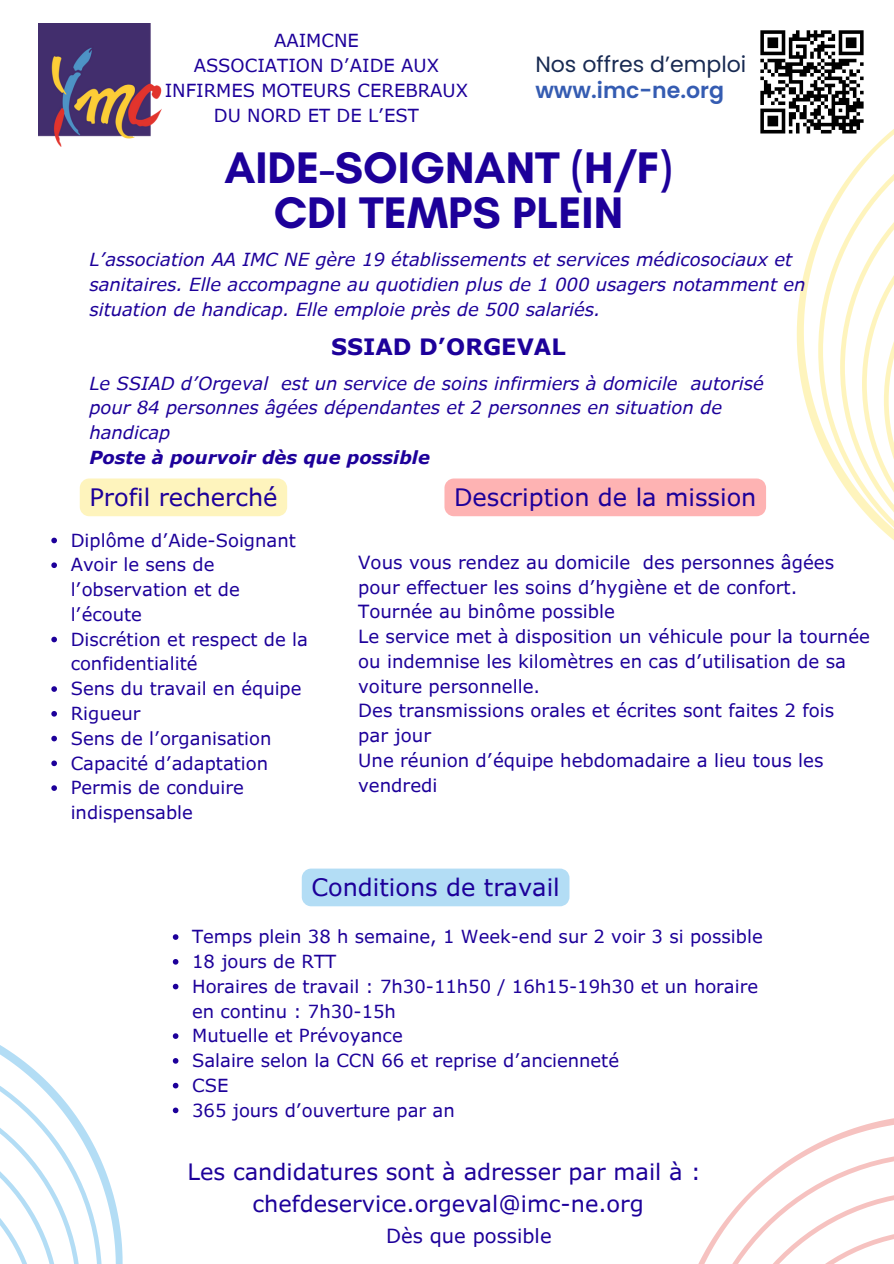
<style>
.page{position:relative;width:894px;height:1264px;background:#fff}
.page>*{position:absolute;margin:0;border:0;box-sizing:border-box;transform-origin:0 0}
.t1{font:700 45px/45px "Glacial Indifference";color:#1d009a;text-align:center}
.t2{font:24px "Verdana Pro";color:#1d009a}
.t3{font:22.5px/31.5px "Verdana Pro";color:#1d009a;text-align:center}
.t4{font:700 22.5px "Verdana Pro";color:#1d009a}
.t5{font:22.05px "Poppins";color:#182a52}
.t6{font:600 22.05px "Poppins";color:#355cb2}
.t7{font:19.5px "Verdana Pro";color:#1d009a}
.t8{font:18.15px/24.8px "Verdana Pro";color:#1d009a}
.t9{font:18px/24.8px "Verdana Pro";color:#1d009a}
.t10{font:italic 18px/24.8px "Verdana Pro";color:#1d009a}
.t11{font:italic 700 18px "Verdana Pro";color:#1d009a}
</style>
<div class="page">
<svg style="left:0;top:1045px;width:123px;height:218px"></svg>
<svg style="left:699px;top:1118px;width:194px;height:145px"></svg>
<img style="left:38px;top:24px;width:124px;height:122px">
<div style="left:80px;top:478px;width:207px;height:38px;background:#fef4bd"></div>
<svg style="left:51px;top:537px;width:6px;height:6px"></svg>
<svg style="left:51px;top:562px;width:6px;height:6px"></svg>
<svg style="left:51px;top:636px;width:6px;height:6px"></svg>
<svg style="left:51px;top:686px;width:6px;height:6px"></svg>
<svg style="left:51px;top:711px;width:6px;height:5px"></svg>
<svg style="left:51px;top:735px;width:6px;height:6px"></svg>
<svg style="left:51px;top:760px;width:6px;height:6px"></svg>
<svg style="left:51px;top:785px;width:6px;height:6px"></svg>
<div style="left:302px;top:868px;width:267px;height:38px;background:#b3ddf5"></div>
<svg style="left:173px;top:934px;width:5px;height:5px"></svg>
<svg style="left:173px;top:959px;width:5px;height:5px"></svg>
<svg style="left:173px;top:983px;width:5px;height:6px"></svg>
<svg style="left:173px;top:1033px;width:5px;height:5px"></svg>
<svg style="left:173px;top:1058px;width:5px;height:5px"></svg>
<svg style="left:173px;top:1082px;width:5px;height:6px"></svg>
<svg style="left:173px;top:1107px;width:5px;height:6px"></svg>
<svg style="left:444px;top:30px;width:449px;height:510px"></svg>
<p class="t9" style="left:165px;top:28px;width:305px;text-align:center">AAIMCNE<br>ASSOCIATION D’AIDE AUX<br>INFIRMES MOTEURS CEREBRAUX<br>DU NORD ET DE L’EST</p>
<p class="t5" style="left:535px;top:49px;width:212px">Nos offres d’emploi</p>
<p class="t6" style="left:535px;top:75px;width:190px">www.imc-ne.org</p>
<p class="t1" style="left:224px;top:145px;width:449px">AIDE-SOIGNANT (H/F)<br>CDI TEMPS PLEIN</p>
<h5 class="t10" style="left:89px;top:246px;width:717px">L’association AA IMC NE gère 19 établissements et services médicosociaux et sanitaires. Elle accompagne au quotidien plus de 1 000 usagers notamment en situation de handicap. Elle emploie près de 500 salariés.</h5>
<h4 class="t4" style="left:331px;top:333px;width:236px">SSIAD D’ORGEVAL</h4>
<h3 class="t10" style="left:89px;top:370px;width:675px">Le SSIAD d’Orgeval est un service de soins infirmiers à domicile autorisé pour 84 personnes âgées dépendantes et 2 personnes en situation de handicap</h3>
<p class="t11" style="left:89px;top:446px;width:342px">Poste à pourvoir dès que possible</p>
<p class="t2" style="left:89px;top:481px;width:190px">Profil recherché</p>
<h2 class="t9" style="left:71px;top:527px;width:226px">Diplôme d’Aide-Soignant</h2>
<p class="t9" style="left:71px;top:552px;width:170px">Avoir le sens de l’observation et de l’écoute</p>
<p class="t9" style="left:71px;top:626px;width:239px">Discrétion et respect de la confidentialité</p>
<h4 class="t9" style="left:71px;top:675px;width:232px">Sens du travail en équipe</h4>
<h4 class="t9" style="left:71px;top:700px;width:71px">Rigueur</h4>
<p class="t9" style="left:71px;top:725px;width:202px">Sens de l’organisation</p>
<p class="t9" style="left:71px;top:750px;width:199px">Capacité d’adaptation</p>
<p class="t9" style="left:71px;top:774px;width:175px">Permis de conduire indispensable</p>
<h4 class="t2" style="left:454px;top:481px;width:304px">Description de la mission</h4>
<p class="t8" style="left:358px;top:549px;width:477px">Vous vous rendez au domicile des personnes âgées pour effectuer les soins d’hygiène et de confort.</p>
<p class="t8" style="left:358px;top:598px;width:258px">Tournée au binôme possible</p>
<p class="t8" style="left:358px;top:623px;width:513px">Le service met à disposition un véhicule pour la tournée ou indemnise les kilomètres en cas d’utilisation de sa voiture personnelle.</p>
<p class="t8" style="left:358px;top:697px;width:477px">Des transmissions orales et écrites sont faites 2 fois par jour</p>
<p class="t8" style="left:358px;top:747px;width:466px">Une réunion d’équipe hebdomadaire a lieu tous les vendredi</p>
<p class="t2" style="left:311px;top:871px;width:250px">Conditions de travail</p>
<p class="t9" style="left:192px;top:923px;width:572px">Temps plein 38 h semaine, 1 Week-end sur 2 voir 3 si possible</p>
<p class="t9" style="left:192px;top:948px;width:145px">18 jours de RTT</p>
<p class="t9" style="left:192px;top:973px;width:567px">Horaires de travail : 7h30-11h50 / 16h15-19h30 et un horaire en continu : 7h30-15h</p>
<p class="t9" style="left:192px;top:1022px;width:212px">Mutuelle et Prévoyance</p>
<p class="t9" style="left:192px;top:1047px;width:428px">Salaire selon la CCN 66 et reprise d’ancienneté</p>
<p class="t9" style="left:192px;top:1072px;width:38px">CSE</p>
<p class="t9" style="left:192px;top:1096px;width:264px">365 jours d’ouverture par an</p>
<p class="t3" style="left:187px;top:1155px;width:514px">Les candidatures sont à adresser par mail à : chefdeservice.orgeval@imc-ne.org</p>
<p class="t7" style="left:386px;top:1223px;width:167px">Dès que possible</p>
</div>
